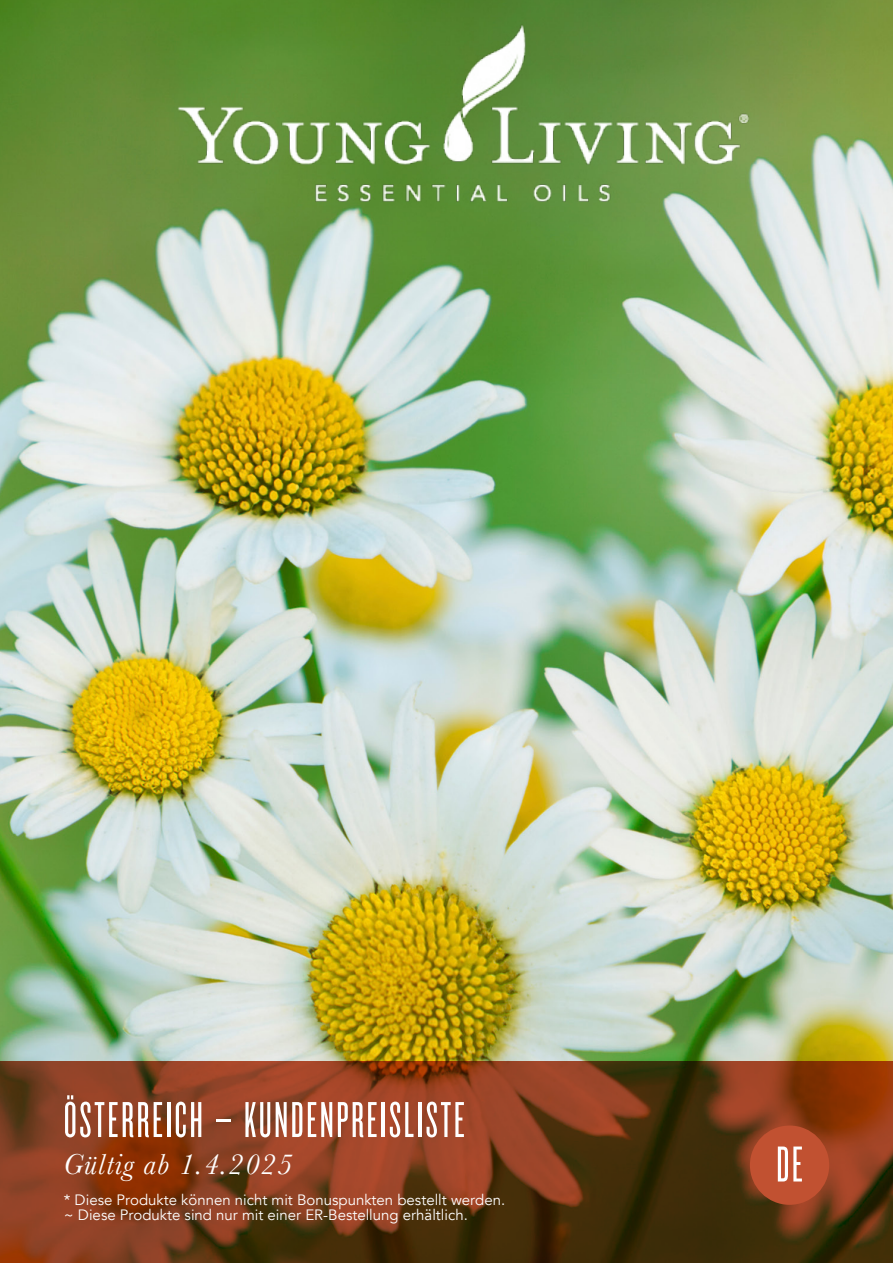
<style>
.page{position:relative;width:893px;height:1263px;background:#fff}
.page>*{position:absolute;margin:0;border:0;box-sizing:border-box;transform-origin:0 0}
.t1{font:52.5px "Knockout 26 Junior Flywght";letter-spacing:.05em;color:#fff}
.t2{font:italic 30px "Baskerville";letter-spacing:.04em;color:#fff}
.t3{font:15px/15px "Avenir";color:#fff}
.s1{font-style:inherit}
</style>
<div class="page">
<img style="left:0;top:0;width:893px;height:1061px">
<svg style="left:0;top:1061px;width:893px;height:202px;background:#743817"></svg>
<div style="left:750px;top:1125px;width:79px;height:80px;background:#c15131;border-radius:50%"></div>
<img style="left:159px;top:5px;width:608px;height:215px">
<p class="t1" style="left:64px;top:1090px;width:402px">ÖSTERREICH – KUNDENPREISLISTE</p>
<p class="t2" style="left:64px;top:1144px;width:230px">Gültig ab 1.<span class="s1">4.2025</span></p>
<p class="t3" style="left:64px;top:1193px;width:443px">* Diese Produkte können nicht mit Bonuspunkten bestellt werden. ~ Diese Produkte sind nur mit einer ER-Bestellung erhältlich.</p>
<p class="t1" style="left:776px;top:1135px;width:28px">DE</p>
</div>
